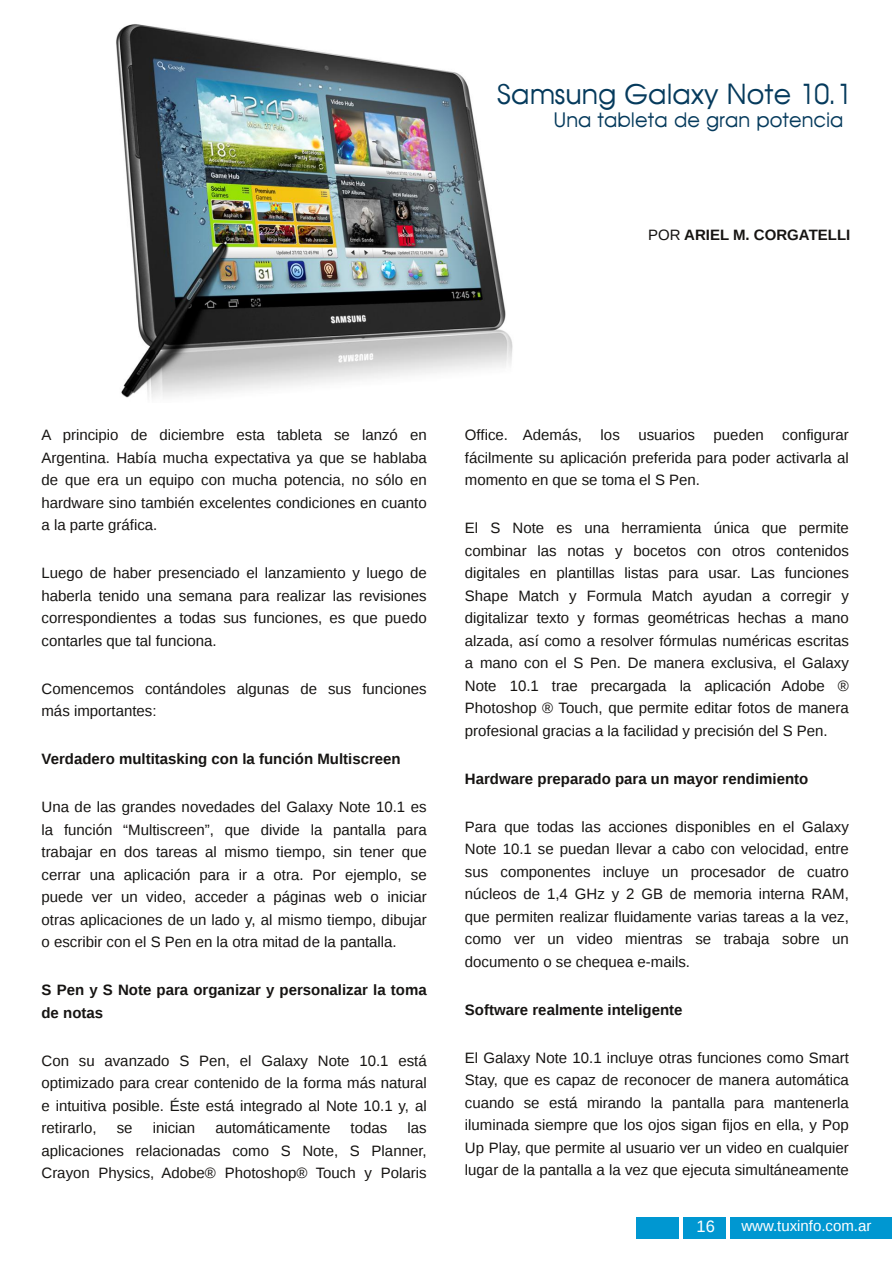
<style>
.page{position:relative;width:893px;height:1263px;background:#fff}
.page>*{position:absolute;margin:0;border:0;box-sizing:border-box;transform-origin:0 0}
.t1{font:27px "Avante";color:#053a5c}
.t2{font:19.5px "Avante";color:#053a5c}
.t3{font:16.5px "Liberation Sans";color:#fff}
.t4{font:15px/22.5px "Liberation Sans";color:#161412;text-align:justify}
.t5{font:700 15px/22.5px "Liberation Sans";color:#161412}
.t6{font:15px "Liberation Sans";color:#fff}
.s1{font-weight:400}
</style>
<div class="page">
<div style="left:636px;top:1218px;width:256px;height:21px;background:#0097d1"></div>
<hr style="left:679px;top:1215px;width:4px;height:40px;background:#fff">
<hr style="left:726px;top:1209px;width:4px;height:40px;background:#fff">
<img style="left:116px;top:24px;width:397px;height:374px">
<h1 class="t1" style="left:497px;top:77px;width:356px">Samsung Galaxy Note 10.1</h1>
<h2 class="t2" style="left:554px;top:108px;width:291px">Una tableta de gran potencia</h2>
<p class="t5" style="left:648px;top:223px;width:204px"><span class="s1">POR</span> ARIEL M. CORGATELLI</p>
<p class="t4" style="left:41px;top:424px;width:387px">A principio de diciembre esta tableta se lanzó en Argentina. Había mucha expectativa ya que se hablaba de que era un equipo con mucha potencia, no sólo en hardware sino también excelentes condiciones en cuanto a la parte gráfica.</p>
<p class="t4" style="left:41px;top:562px;width:387px">Luego de haber presenciado el lanzamiento y luego de haberla tenido una semana para realizar las revisiones correspondientes a todas sus funciones, es que puedo contarles que tal funciona.</p>
<p class="t4" style="left:41px;top:677px;width:387px">Comencemos contándoles algunas de sus funciones más importantes:</p>
<p class="t5" style="left:41px;top:748px;width:361px">Verdadero multitasking con la función Multiscreen</p>
<p class="t4" style="left:41px;top:796px;width:387px">Una de las grandes novedades del Galaxy Note 10.1 es la función “Multiscreen”, que divide la pantalla para trabajar en dos tareas al mismo tiempo, sin tener que cerrar una aplicación para ir a otra. Por ejemplo, se puede ver un video, acceder a páginas web o iniciar otras aplicaciones de un lado y, al mismo tiempo, dibujar o escribir con el S Pen en la otra mitad de la pantalla.</p>
<p class="t5" style="left:41px;top:979px;width:387px">S Pen y S Note para organizar y personalizar la toma de notas</p>
<p class="t4" style="left:41px;top:1049px;width:387px">Con su avanzado S Pen, el Galaxy Note 10.1 está optimizado para crear contenido de la forma más natural e intuitiva posible. Éste está integrado al Note 10.1 y, al retirarlo,</p>
<p class="t4" style="left:117px;top:1117px;width:17px">se</p>
<p class="t4" style="left:153px;top:1117px;width:44px">inician</p>
<p class="t4" style="left:215px;top:1117px;width:117px">automáticamente</p>
<p class="t4" style="left:351px;top:1117px;width:38px">todas</p>
<p class="t4" style="left:41px;top:1117px;width:387px;text-indent:366px">las aplicaciones relacionadas como S Note, S Planner, Crayon Physics, Adobe® Photoshop® Touch y Polaris</p>
<p class="t4" style="left:465px;top:424px;width:385px">Office. Además, los usuarios pueden configurar fácilmente su aplicación preferida para poder activarla al momento en que se toma el S Pen.</p>
<p class="t4" style="left:465px;top:517px;width:385px">El S Note es una herramienta única que permite combinar las notas y bocetos con otros contenidos digitales en plantillas listas para usar. Las funciones Shape Match y Formula Match ayudan a corregir y digitalizar texto y formas geométricas hechas a mano alzada, así como a resolver fórmulas numéricas escritas a mano con el S Pen. De manera exclusiva, el Galaxy Note 10.1 trae precargada la aplicación Adobe ® Photoshop ® Touch, que permite editar fotos de manera profesional gracias a la facilidad y precisión del S Pen.</p>
<p class="t5" style="left:465px;top:767px;width:345px">Hardware preparado para un mayor rendimiento</p>
<p class="t4" style="left:465px;top:815px;width:385px">Para que todas las acciones disponibles en el Galaxy Note 10.1 se puedan llevar a cabo con velocidad, entre sus componentes incluye un procesador de cuatro núcleos de 1,4 GHz y 2 GB de memoria interna RAM, que permiten realizar fluidamente varias tareas a la vez, como ver un video mientras se trabaja sobre un documento o se chequea e-mails.</p>
<p class="t5" style="left:465px;top:998px;width:219px">Software realmente inteligente</p>
<p class="t4" style="left:465px;top:1046px;width:385px">El Galaxy Note 10.1 incluye otras funciones como Smart Stay, que es capaz de reconocer de manera automática cuando se está mirando la pantalla para mantenerla iluminada siempre que los ojos sigan fijos en ella, y Pop Up Play, que permite al usuario ver un video en cualquier lugar de la pantalla a la vez que ejecuta simultáneamente</p>
<p class="t3" style="left:697px;top:1216px;width:20px">16</p>
<p class="t6" style="left:741px;top:1217px;width:132px">www.tuxinfo.com.ar</p>
</div>
